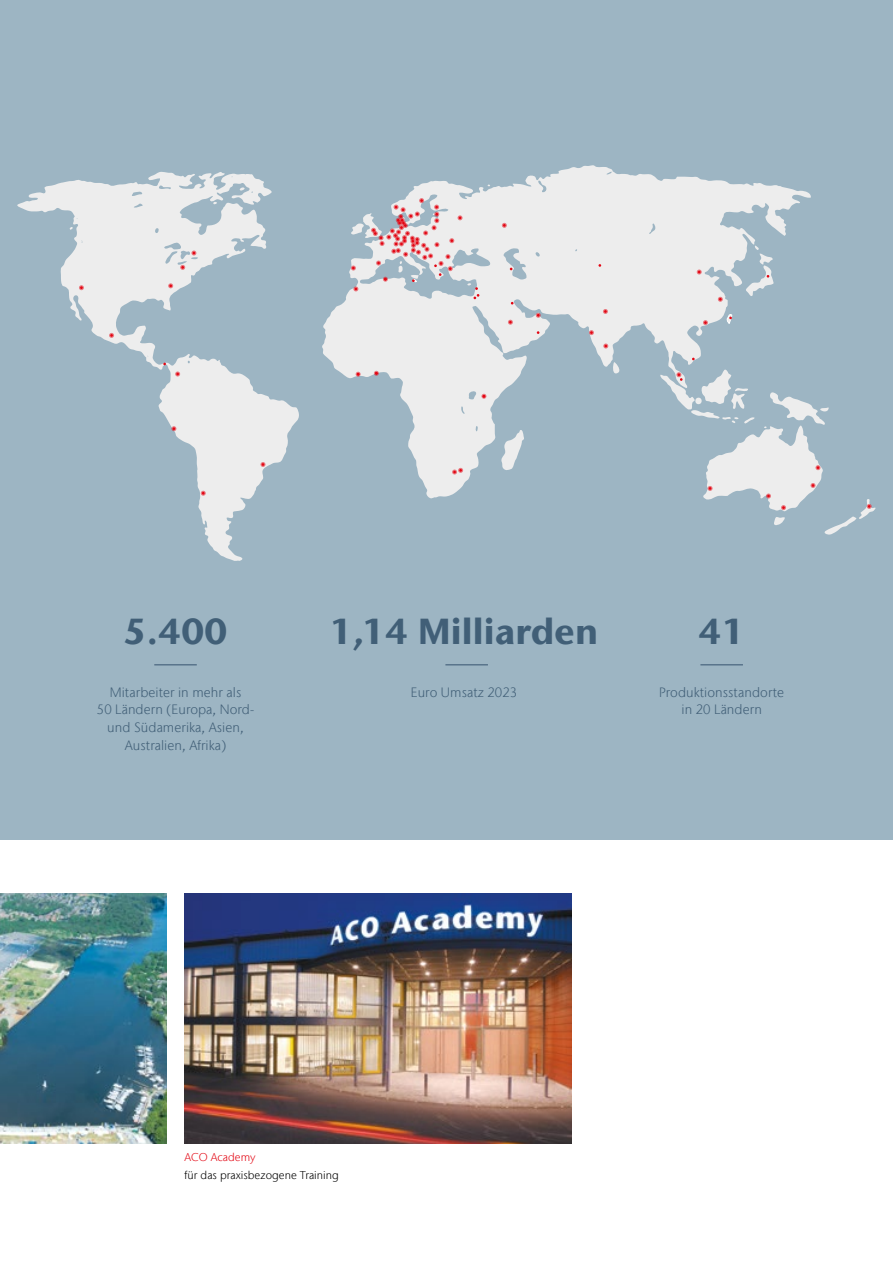
<style>
.page{position:relative;width:893px;height:1263px;background:#fff}
.page>*{position:absolute;margin:0;border:0;box-sizing:border-box;transform-origin:0 0}
.t1{font:700 36px "Stone Sans IIITC Com";letter-spacing:.005em;color:#415f77}
.t2{font:300 13.5px/17.9px "Stone Sans IIITC Com";letter-spacing:.005em;color:#415f77;text-align:center}
.t3{font:300 11.25px "Stone Sans IIITC Com";letter-spacing:.005em;color:#000}
.t4{font:300 11.25px "Stone Sans IIITC Com";letter-spacing:.005em;color:#e30613}
</style>
<div class="page">
<div style="left:0;top:0;width:893px;height:839px;background:#9db5c3"></div>
<img style="left:185px;top:893px;width:386px;height:250px">
<svg style="left:322px;top:165px;width:489px;height:333px"></svg>
<svg style="left:17px;top:172px;width:282px;height:389px"></svg>
<svg style="left:746px;top:245px;width:28px;height:51px"></svg>
<svg style="left:727px;top:314px;width:5px;height:11px"></svg>
<svg style="left:536px;top:313px;width:5px;height:5px"></svg>
<svg style="left:508px;top:320px;width:5px;height:5px"></svg>
<svg style="left:191px;top:251px;width:5px;height:4px"></svg>
<svg style="left:180px;top:265px;width:5px;height:5px"></svg>
<svg style="left:168px;top:283px;width:5px;height:5px"></svg>
<svg style="left:79px;top:285px;width:5px;height:5px"></svg>
<svg style="left:109px;top:333px;width:5px;height:5px"></svg>
<svg style="left:175px;top:371px;width:5px;height:5px"></svg>
<svg style="left:201px;top:491px;width:5px;height:5px"></svg>
<svg style="left:260px;top:462px;width:5px;height:5px"></svg>
<svg style="left:703px;top:320px;width:5px;height:5px"></svg>
<svg style="left:718px;top:297px;width:5px;height:5px"></svg>
<svg style="left:660px;top:370px;width:216px;height:165px"></svg>
<svg style="left:603px;top:343px;width:5px;height:5px"></svg>
<svg style="left:697px;top:269px;width:5px;height:5px"></svg>
<svg style="left:452px;top:468px;width:11px;height:6px"></svg>
<svg style="left:589px;top:330px;width:5px;height:5px"></svg>
<svg style="left:603px;top:309px;width:5px;height:5px"></svg>
<svg style="left:502px;top:223px;width:5px;height:5px"></svg>
<svg style="left:171px;top:426px;width:5px;height:5px"></svg>
<svg style="left:356px;top:372px;width:5px;height:5px"></svg>
<svg style="left:351px;top:198px;width:128px;height:101px"></svg>
<svg style="left:374px;top:371px;width:5px;height:5px"></svg>
<svg style="left:481px;top:394px;width:5px;height:5px"></svg>
<img style="left:0;top:893px;width:166px;height:250px">
<hr style="left:700px;top:664px;width:43px;height:1px;background:#59748b">
<hr style="left:445px;top:664px;width:43px;height:1px;background:#59748b">
<hr style="left:154px;top:664px;width:43px;height:1px;background:#59748b">
<h1 class="t1" style="left:124px;top:608px;width:105px">5.400</h1>
<p class="t2" style="left:97px;top:683px;width:159px">Mitarbeiter in mehr als<br>50 Ländern (Europa, Nord&shy;und Südamerika, Asien,<br>Australien, Afrika)</p>
<h1 class="t1" style="left:330px;top:608px;width:270px">1,14 Milliarden</h1>
<p class="t2" style="left:411px;top:683px;width:108px">Euro Umsatz 2023</p>
<h1 class="t1" style="left:699px;top:608px;width:48px">41</h1>
<p class="t2" style="left:659px;top:683px;width:127px">Produktionsstandorte in 20 Ländern</p>
<p class="t4" style="left:185px;top:1150px;width:73px">ACO Academy</p>
<p class="t3" style="left:185px;top:1168px;width:156px">für das praxisbezogene Training</p>
</div>
